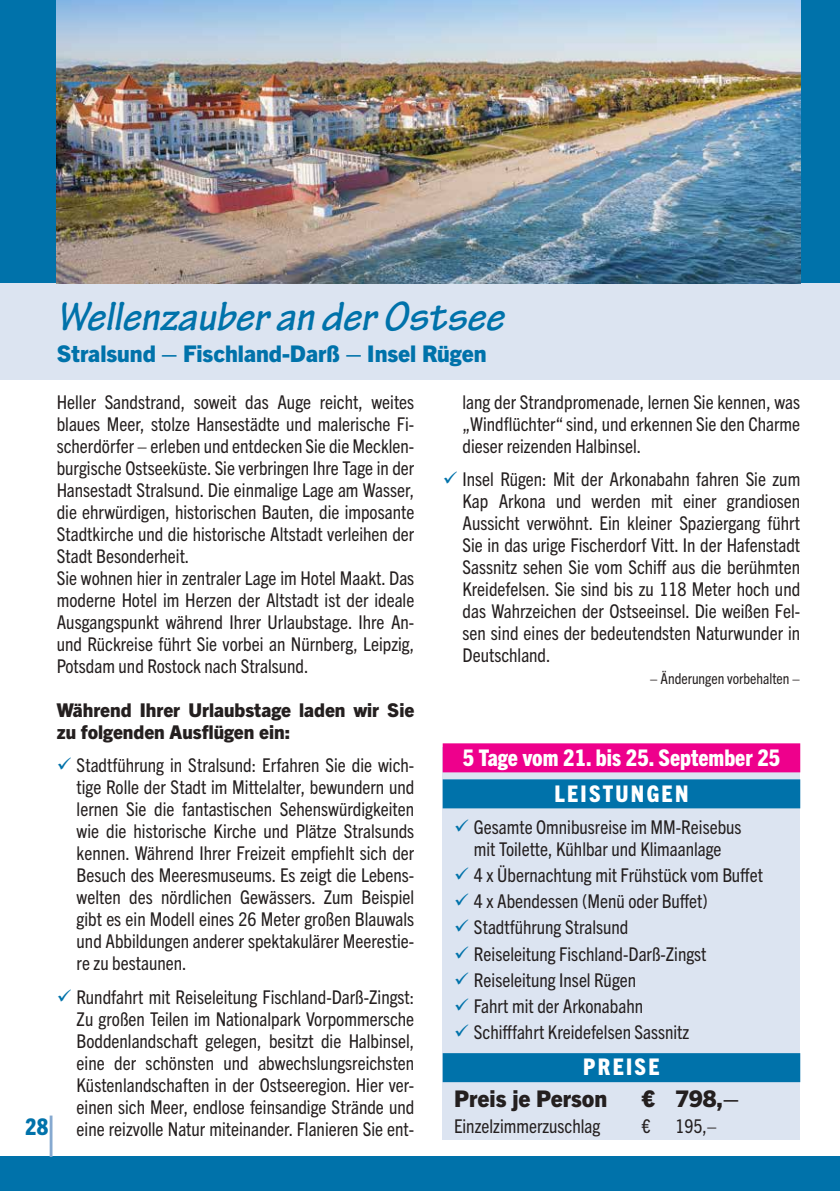
<style>
.page{position:relative;width:840px;height:1191px;background:#fff}
.page>*{position:absolute;margin:0;border:0;box-sizing:border-box;transform-origin:0 0}
.t1{font:italic 700 43px "Tekton Pro";color:#0072aa}
.t2{font:800 condensed 23px/36px "Trade Gothic Next LT Pro";color:#fff;text-align:center}
.t3{font:800 23px "Trade Gothic Next LT Pro";color:#0072aa}
.t4{font:800 23px "Trade Gothic Next LT Pro";color:#241f1f}
.t5{font:800 condensed 23px "Trade Gothic Next LT Pro";color:#0072aa}
.t6{font:condensed 19px/22px "Trade Gothic Next LT Pro";color:#241f1f;text-align:justify}
.t7{font:800 19px/22px "Trade Gothic Next LT Pro";color:#241f1f}
.t8{font:condensed 15px "Trade Gothic Next LT Pro";color:#241f1f}
.s1{color:#0072aa}
</style>
<div class="page">
<div style="left:0;top:0;width:839px;height:283px;background:#0072aa"></div>
<div style="left:0;top:1157px;width:839px;height:34px;background:#0072aa"></div>
<hr style="left:50px;top:1115px;width:2px;height:42px;background:#86a9d0">
<hr style="left:839px;top:283px;width:1px;height:97px;background:#dce4f1">
<div style="left:0;top:283px;width:839px;height:97px;background:#dce4f1"></div>
<img style="left:57px;top:0;width:742px;height:283px">
<div style="left:442px;top:747px;width:357px;height:393px;background:#dce4f1"></div>
<div style="left:442px;top:743px;width:357px;height:29px;background:#ee008c"></div>
<div style="left:442px;top:779px;width:357px;height:29px;background:#0072aa"></div>
<div style="left:442px;top:1053px;width:357px;height:29px;background:#0072aa"></div>
<h1 class="t1" style="left:57px;top:291px;width:448px">Wellenzauber an der Ostsee</h1>
<p class="t3" style="left:57px;top:337px;width:431px">Stralsund – Fischland-Darß – Insel Rügen</p>
<p class="t5" style="left:25px;top:1110px;width:24px">28</p>
<p class="t6" style="left:57px;top:390px;width:359px;text-align:left">Heller Sandstrand, soweit das Auge reicht, weites blaues Meer, stolze Hansestädte und malerische Fi&shy;scherdörfer – erleben und entdecken Sie die Mecklen&shy;burgische Ostseeküste. Sie verbringen Ihre Tage in der Hansestadt Stralsund. Die einmalige Lage am Wasser, die ehrwürdigen, historischen Bauten, die imposante Stadtkirche und die historische Altstadt verleihen der Stadt Besonderheit.<br>Sie wohnen hier in zentraler Lage im Hotel Maakt. Das moderne Hotel im Herzen der Altstadt ist der ideale Ausgangspunkt während Ihrer Urlaubstage. Ihre An&shy;und Rückreise führt Sie vorbei an Nürnberg, Leipzig, Potsdam und Rostock nach Stralsund.</p>
<p class="t7" style="left:57px;top:698px;width:359px">Während Ihrer Urlaubstage laden wir Sie zu folgenden Ausflügen ein:</p>
<p class="t6" style="left:77px;top:753px;width:339px;text-indent:-20px"><span class="s1">✓</span> Stadtführung in Stralsund: Erfahren Sie die wich&shy;tige Rolle der Stadt im Mittelalter, bewundern und lernen Sie die fantastischen Sehenswürdigkeiten wie die historische Kirche und Plätze Stralsunds kennen. Während Ihrer Freizeit empfiehlt sich der Besuch des Meeresmuseums. Es zeigt die Lebens&shy;welten des nördlichen Gewässers. Zum Beispiel gibt es ein Modell eines 26 Meter großen Blauwals und Abbildungen anderer spektakulärer Meerestie&shy;re zu bestaunen.</p>
<p class="t6" style="left:77px;top:984px;width:339px;text-indent:-20px"><span class="s1">✓</span> Rundfahrt mit Reiseleitung Fischland-Darß-Zingst:<br>Zu großen Teilen im Nationalpark Vorpommersche Boddenlandschaft gelegen, besitzt die Halbinsel, eine der schönsten und abwechslungsreichsten Küstenlandschaften in der Ostseeregion. Hier ver&shy;einen sich Meer, endlose feinsandige Strände und eine reizvolle Natur miteinander. Flanieren Sie ent-</p>
<p class="t6" style="left:462px;top:390px;width:339px">lang der Strandpromenade, lernen Sie kennen, was „Windflüchter“ sind, und erkennen Sie den Charme dieser reizenden Halbinsel.</p>
<p class="t6" style="left:462px;top:467px;width:339px;text-indent:-20px"><span class="s1">✓</span> Insel Rügen: Mit der Arkonabahn fahren Sie zum Kap Arkona und werden mit einer grandiosen Aussicht verwöhnt. Ein kleiner Spaziergang führt Sie in das urige Fischerdorf Vitt. In der Hafenstadt Sassnitz sehen Sie vom Schiff aus die berühmten Kreidefelsen. Sie sind bis zu 118 Meter hoch und das Wahrzeichen der Ostseeinsel. Die weißen Fel&shy;sen sind eines der bedeutendsten Naturwunder in Deutschland.</p>
<p class="t8" style="left:649px;top:668px;width:152px">– Änderungen vorbehalten –</p>
<p class="t2" style="left:462px;top:738px;width:319px">5 Tage vom 21. bis 25. September 25<br>LEISTUNGEN</p>
<p class="t6" style="left:454px;top:814px;width:289px;text-align:center"><span class="s1">✓</span> Gesamte Omnibusreise im MM-Reisebus mit Toilette, Kühlbar und Klimaanlage</p>
<p class="t6" style="left:454px;top:862px;width:310px"><span class="s1">✓</span> 4 x Übernachtung mit Frühstück vom Buffet</p>
<p class="t6" style="left:454px;top:889px;width:255px"><span class="s1">✓</span> 4 x Abendessen (Menü oder Buffet)</p>
<p class="t6" style="left:454px;top:915px;width:176px"><span class="s1">✓</span> Stadtführung Stralsund</p>
<p class="t6" style="left:454px;top:941px;width:254px"><span class="s1">✓</span> Reiseleitung Fischland-Darß-Zingst</p>
<p class="t6" style="left:454px;top:967px;width:183px"><span class="s1">✓</span> Reiseleitung Insel Rügen</p>
<p class="t6" style="left:454px;top:994px;width:190px"><span class="s1">✓</span> Fahrt mit der Arkonabahn</p>
<p class="t6" style="left:454px;top:1020px;width:237px"><span class="s1">✓</span> Schifffahrt Kreidefelsen Sassnitz</p>
<p class="t2" style="left:583px;top:1047px;width:78px">PREISE</p>
<p class="t4" style="left:454px;top:1082px;width:155px">Preis je Person</p>
<p class="t4" style="left:641px;top:1082px;width:99px">€ 798,–</p>
<p class="t6" style="left:454px;top:1114px;width:148px">Einzelzimmerzuschlag</p>
<p class="t6" style="left:641px;top:1114px;width:11px">€</p>
<p class="t6" style="left:675px;top:1114px;width:43px">195,–</p>
</div>
